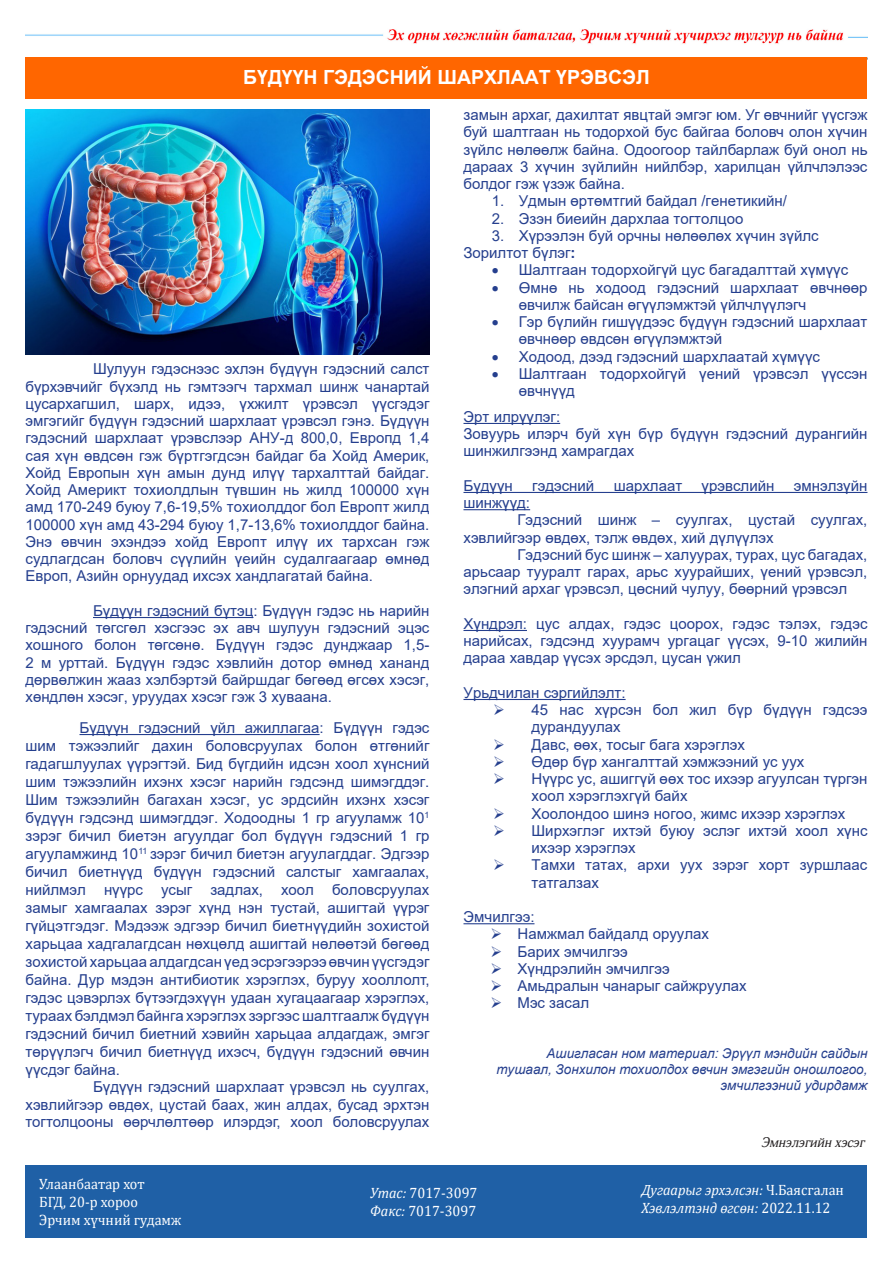
<style>
.page{position:relative;width:893px;height:1263px;background:#fff}
.page>*{position:absolute;margin:0;border:0;box-sizing:border-box;transform-origin:0 0}
.t1{font:700 19.5px "Arial";color:#fff}
.t2{font:15px/17.2px "Arial";color:#253f8e}
.t3{font:15px "Cambria";color:#fff;scale:.95 1}
.t4{font:italic 15px "Cambria";color:#fff;scale:.95 1}
.t5{font:italic 13.5px/15.6px "Arial";color:#253f8e;text-align:right}
.t6{font:italic 13.5px "Mogul Adonis";color:#231f20}
.s1{font-weight:700}
.s2{font-style:italic}
.s3{font-style:normal}
</style>
<div class="page">
<div style="left:26px;top:57px;width:841px;height:41px;background:#f60"></div>
<img style="left:26px;top:29px;width:841px;height:15px">
<div style="left:26px;top:1165px;width:841px;height:72px;background:#1f60a6"></div>
<hr style="left:93px;top:617px;width:160px;height:1px;background:#253f8e">
<hr style="left:80px;top:734px;width:240px;height:1px;background:#253f8e">
<hr style="left:463px;top:423px;width:97px;height:1px;background:#253f8e">
<hr style="left:463px;top:492px;width:404px;height:1px;background:#253f8e">
<hr style="left:463px;top:509px;width:67px;height:1px;background:#253f8e">
<hr style="left:463px;top:630px;width:64px;height:1px;background:#253f8e">
<hr style="left:463px;top:699px;width:163px;height:1px;background:#253f8e">
<hr style="left:463px;top:923px;width:71px;height:1px;background:#253f8e">
<img style="left:26px;top:109px;width:403px;height:246px">
<p class="t1" style="left:243px;top:63px;width:408px">БҮДҮҮН ГЭДЭСНИЙ ШАРХЛААТ ҮРЭВСЭЛ</p>
<p class="t2" style="left:26px;top:360px;width:405px;text-align:justify;text-indent:68px">Шулуун гэдэснээс эхлэн бүдүүн гэдэсний салст бүрхэвчийг бүхэлд нь гэмтээгч тархмал шинж чанартай цусархагшил, шарх, идээ, үхжилт үрэвсэл үүсгэдэг эмгэгийг бүдүүн гэдэсний шархлаат үрэвсэл гэнэ. Бүдүүн гэдэсний шархлаат үрэвслээр АНУ-д 800,0, Европд 1,4 сая хүн өвдсөн гэж бүртгэгдсэн байдаг ба Хойд Америк, Хойд Европын хүн амын дунд илүү тархалттай байдаг.<br>Хойд Америкт тохиолдлын түвшин нь жилд 100000 хүн амд 170-249 буюу 7,6-19,5% тохиолддог бол Европт жилд 100000 хүн амд 43-294 буюу 1,7-13,6% тохиолддог байна.<br>Энэ өвчин эхэндээ хойд Европт илүү их тархсан гэж судлагдсан боловч сүүлийн үеийн судалгаагаар өмнөд Европ, Азийн орнуудад ихсэх хандлагатай байна.</p>
<p class="t2" style="left:26px;top:602px;width:405px;text-align:justify;text-indent:68px">Бүдүүн гэдэсний бүтэц: Бүдүүн гэдэс нь нарийн гэдэсний төгсгөл хэсгээс эх авч шулуун гэдэсний эцэс хошного болон төгсөнө. Бүдүүн гэдэс дунджаар 1,5- 2 м урттай. Бүдүүн гэдэс хэвлийн дотор өмнөд хананд дөрвөлжин жааз хэлбэртэй байршдаг бөгөөд өгсөх хэсэг, хөндлөн хэсэг, уруудах хэсэг гэж 3 хуваана.</p>
<p class="t2" style="left:26px;top:718px;width:405px;line-height:18px;text-align:justify;text-indent:54px">Бүдүүн гэдэсний үйл ажиллагаа: Бүдүүн гэдэс шим тэжээлийг дахин боловсруулах болон өтгөнийг гадагшлуулах үүрэгтэй. Бид бүгдийн идсэн хоол хүнсний шим тэжээлийн ихэнх хэсэг нарийн гэдсэнд шимэгддэг.<br>Шим тэжээлийн багахан хэсэг, ус эрдсийн ихэнх хэсэг бүдүүн гэдсэнд шимэгддэг. Ходоодны 1 гр агууламж 10<sup>1 </sup>зэрэг бичил биетэн агуулдаг бол бүдүүн гэдэсний 1 гр агууламжинд 10<sup>11</sup> зэрэг бичил биетэн агуулагддаг. Эдгээр бичил биетнүүд бүдүүн гэдэсний салстыг хамгаалах, нийлмэл нүүрс усыг задлах, хоол боловсруулах замыг хамгаалах зэрэг хүнд нэн тустай, ашигтай үүрэг гүйцэтгэдэг. Мэдээж эдгээр бичил биетнүүдийн зохистой харьцаа хадгалагдсан нөхцөлд ашигтай нөлөөтэй бөгөөд зохистой харьцаа алдагдсан үед эсрэгээрээ өвчин үүсгэдэг байна. Дур мэдэн антибиотик хэрэглэх, буруу хооллолт, гэдэс цэвэрлэх бүтээгдэхүүн удаан хугацаагаар хэрэглэх, тураах бэлдмэл байнга хэрэглэх зэргээс шалтгаалж бүдүүн гэдэсний бичил биетний хэвийн харьцаа алдагдаж, эмгэг төрүүлэгч бичил биетнүүд ихэсч, бүдүүн гэдэсний өвчин үүсдэг байна.</p>
<p class="t2" style="left:26px;top:1078px;width:405px;text-align:justify;text-indent:68px">Бүдүүн гэдэсний шархлаат үрэвсэл нь суулгах, хэвлийгээр өвдөх, цустай баах, жин алдах, бусад эрхтэн тогтолцооны өөрчлөлтөөр илэрдэг, хоол боловсруулах</p>
<p class="t2" style="left:463px;top:106px;width:405px;text-align:justify">замын архаг, дахилтат явцтай эмгэг юм. Уг өвчнийг үүсгэж буй шалтгаан нь тодорхой бус байгаа боловч олон хүчин зүйлс нөлөөлж байна. Одоогоор тайлбарлаж буй онол нь дараах 3 хүчин зүйлийн нийлбэр, харилцан үйлчлэлээс болдог гэж үзэж байна.</p>
<p class="t2" style="left:492px;top:192px;width:297px">1. Удмын өртөмтгий байдал /генетикийн/</p>
<p class="t2" style="left:492px;top:210px;width:253px">2. Эзэн биеийн дархлаа тогтолцоо</p>
<p class="t2" style="left:492px;top:227px;width:328px">3. Хүрээлэн буй орчны нөлөөлөх хүчин зүйлс</p>
<p class="t2" style="left:463px;top:244px;width:114px">Зорилтот бүлэг<span class="s1">:</span></p>
<p class="t2" style="left:492px;top:261px;width:358px">• Шалтгаан тодорхойгүй цус багадалттай хүмүүс</p>
<p class="t2" style="left:519px;top:279px;width:350px;text-indent:-27px">• Өмнө нь ходоод гэдэсний шархлаат өвчнөөр өвчилж байсан өгүүлэмжтэй үйлчлүүлэгч</p>
<p class="t2" style="left:519px;top:313px;width:350px;text-indent:-27px">• Гэр бүлийн гишүүдээс бүдүүн гэдэсний шархлаат өвчнөөр өвдсөн өгүүлэмжтэй</p>
<p class="t2" style="left:492px;top:348px;width:330px">• Ходоод, дээд гэдэсний шархлаатай хүмүүс</p>
<p class="t2" style="left:519px;top:365px;width:350px;text-indent:-27px">• Шалтгаан тодорхойгүй үений үрэвсэл үүссэн өвчнүүд</p>
<p class="t2" style="left:463px;top:408px;width:98px">Эрт илрүүлэг:</p>
<p class="t2" style="left:463px;top:425px;width:405px">Зовуурь илэрч буй хүн бүр бүдүүн гэдэсний дурангийн шинжилгээнд хамрагдах</p>
<p class="t2" style="left:463px;top:477px;width:51px">Бүдүүн</p>
<p class="t2" style="left:532px;top:477px;width:64px">гэдэсний</p>
<p class="t2" style="left:614px;top:477px;width:70px">шархлаат</p>
<p class="t2" style="left:702px;top:477px;width:74px">үрэвслийн</p>
<p class="t2" style="left:794px;top:477px;width:75px">эмнэлзүйн</p>
<p class="t2" style="left:463px;top:494px;width:68px">шинжүүд:</p>
<p class="t2" style="left:463px;top:511px;width:405px;text-indent:54px">Гэдэсний шинж – суулгах, цустай суулгах, хэвлийгээр өвдөх, тэлж өвдөх, хий дүлүүлэх</p>
<p class="t2" style="left:463px;top:546px;width:405px;text-align:justify;text-indent:54px">Гэдэсний бус шинж – халуурах, турах, цус багадах, арьсаар тууралт гарах, арьс хуурайших, үений үрэвсэл, элэгний архаг үрэвсэл, цөсний чулуу, бөөрний үрэвсэл</p>
<p class="t2" style="left:463px;top:615px;width:405px;text-align:justify">Хүндрэл: цус алдах, гэдэс цоорох, гэдэс тэлэх, гэдэс нарийсах, гэдсэнд хуурамч ургацаг үүсэх, 9-10 жилийн дараа хавдар үүсэх эрсдэл, цусан үжил</p>
<p class="t2" style="left:463px;top:684px;width:164px">Урьдчилан сэргийлэлт:</p>
<p class="t2" style="left:531px;top:701px;width:337px;text-indent:-38px">➢ 45 нас хүрсэн бол жил бүр бүдүүн гэдсээ дурандуулах</p>
<p class="t2" style="left:493px;top:736px;width:253px">➢ Давс, өөх, тосыг бага хэрэглэх</p>
<p class="t2" style="left:493px;top:753px;width:313px">➢ Өдөр бүр хангалттай хэмжээний ус уух</p>
<p class="t2" style="left:531px;top:770px;width:337px;text-indent:-38px">➢ Нүүрс ус, ашиггүй өөх тос ихээр агуулсан түргэн хоол хэрэглэхгүй байх</p>
<p class="t2" style="left:493px;top:805px;width:354px">➢ Хоолондоо шинэ ногоо, жимс ихээр хэрэглэх</p>
<p class="t2" style="left:531px;top:822px;width:337px;text-indent:-38px">➢ Ширхэглэг ихтэй буюу эслэг ихтэй хоол хүнс ихээр хэрэглэх</p>
<p class="t2" style="left:531px;top:856px;width:337px;text-indent:-38px">➢ Тамхи татах, архи уух зэрэг хорт зуршлаас татгалзах</p>
<p class="t2" style="left:463px;top:908px;width:72px">Эмчилгээ:</p>
<p class="t2" style="left:490px;top:925px;width:220px">➢ Намжмал байдалд оруулах</p>
<p class="t2" style="left:490px;top:943px;width:139px">➢ Барих эмчилгээ</p>
<p class="t2" style="left:490px;top:960px;width:181px">➢ Хүндрэлийн эмчилгээ</p>
<p class="t2" style="left:490px;top:977px;width:258px">➢ Амьдралын чанарыг сайжруулах</p>
<p class="t2" style="left:490px;top:994px;width:100px">➢ Мэс засал</p>
<p class="t5" style="left:497px;top:1046px;width:372px">Ашигласан ном материал: Эрүүл мэндийн сайдын тушаал, Зонхилон тохиолдох өвчин эмгэгийн оношлогоо, эмчилгээний удирдамж</p>
<p class="t6" style="left:761px;top:1135px;width:105px">Эмнэлэгийн хэсэг</p>
<p class="t3" style="left:39px;top:1175px;width:112px">Улаанбаатар хот</p>
<p class="t3" style="left:39px;top:1193px;width:106px">БГД, 20-р хороо</p>
<p class="t3" style="left:39px;top:1211px;width:151px">Эрчим хүчний гудамж</p>
<p class="t3" style="left:370px;top:1184px;width:114px"><span class="s2">Утас:</span> 7017-3097</p>
<p class="t3" style="left:370px;top:1202px;width:113px"><span class="s2">Факс:</span> 7017-3097</p>
<p class="t4" style="left:641px;top:1179px;width:215px">Дугаарыг эрхэлсэн: <span class="s3">Ч.Баясгалан</span></p>
<p class="t4" style="left:641px;top:1197px;width:201px">Хэвлэлтэнд өгсөн: <span class="s3">2022.11.12</span></p>
</div>
